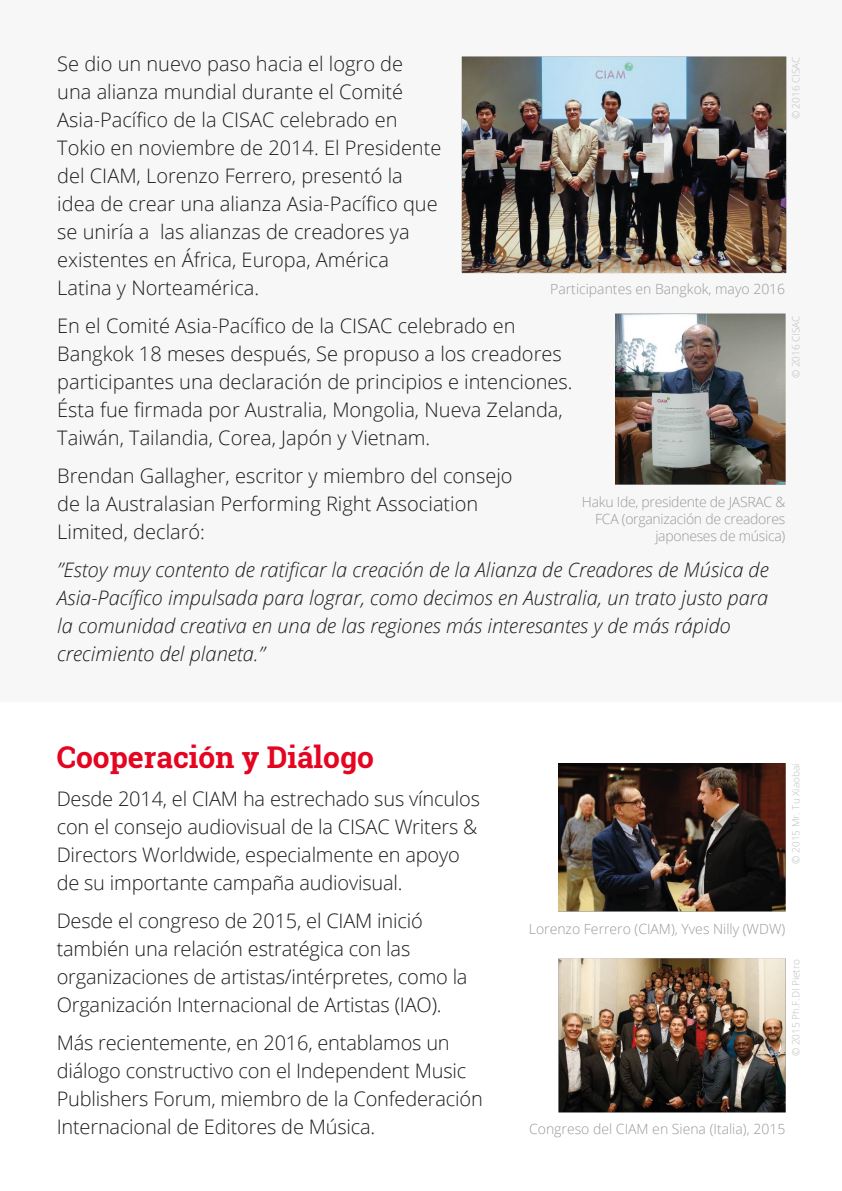
<style>
.page{position:relative;width:842px;height:1191px;background:#fff}
.page>*{position:absolute;margin:0;border:0;box-sizing:border-box;transform-origin:0 0}
.t1{font:700 30px "Roboto Slab";color:#e40521}
.t2{font:300 20px/28px "Open Sans";color:#1d1d1b}
.t3{font:italic 300 20px/28px "Open Sans";color:#1d1d1b}
.t4{font:300 14px "Open Sans";color:#999}
.t5{font:300 14px/16.8px "Open Sans";letter-spacing:-.02em;color:#999;text-align:right}
.t6{font:300 10px "Open Sans";color:#bfbebe}
</style>
<div class="page">
<div style="left:0;top:0;width:842px;height:701px;background:#f8f7f7"></div>
<img style="left:558px;top:763px;width:227px;height:148px">
<img style="left:615px;top:313px;width:171px;height:172px">
<img style="left:558px;top:958px;width:228px;height:155px">
<img style="left:461px;top:56px;width:326px;height:218px">
<p class="t2" style="left:57px;top:49px;width:386px">Se dio un nuevo paso hacia el logro de una alianza mundial durante el Comité Asia-Pacífico de la CISAC celebrado en Tokio en noviembre de 2014. El Presidente del CIAM, Lorenzo Ferrero, presentó la idea de crear una alianza Asia-Pacífico que se uniría a las alianzas de creadores ya existentes en África, Europa, América Latina y Norteamérica.</p>
<p class="t2" style="left:57px;top:311px;width:517px">En el Comité Asia-Pacífico de la CISAC celebrado en Bangkok 18 meses después, Se propuso a los creadores participantes una declaración de principios e intenciones.<br>Ésta fue firmada por Australia, Mongolia, Nueva Zelanda, Taiwán, Tailandia, Corea, Japón y Vietnam.</p>
<p class="t2" style="left:57px;top:461px;width:457px">Brendan Gallagher, escritor y miembro del consejo de la Australasian Performing Right Association<br>Limited, declaró:</p>
<p class="t3" style="left:57px;top:555px;width:713px">”Estoy muy contento de ratificar la creación de la Alianza de Creadores de Música de Asia-Pacífico impulsada para lograr, como decimos en Australia, un trato justo para la comunidad creativa en una de las regiones más interesantes y de más rápido crecimiento del planeta.”</p>
<p class="t6" style="left:789px;top:119px;width:64px;rotate:-90deg">© 2016 CISAC</p>
<p class="t4" style="left:550px;top:279px;width:237px">Participantes en Bangkok, mayo 2016</p>
<p class="t6" style="left:789px;top:378px;width:64px;rotate:-90deg">© 2016 CISAC</p>
<p class="t5" style="left:582px;top:493px;width:205px">Haku Ide, presidente de JASRAC &amp;<br>FCA (organización de creadores japoneses de música)</p>
<h1 class="t1" style="left:57px;top:736px;width:319px">Cooperación y Diálogo</h1>
<p class="t2" style="left:57px;top:784px;width:425px">Desde 2014, el CIAM ha estrechado sus vínculos con el consejo audiovisual de la CISAC Writers &amp; Directors Worldwide, especialmente en apoyo de su importante campaña audiovisual.</p>
<p class="t2" style="left:57px;top:906px;width:412px">Desde el congreso de 2015, el CIAM inició también una relación estratégica con las organizaciones de artistas/intérpretes, como la Organización Internacional de Artistas (IAO).</p>
<p class="t2" style="left:57px;top:1028px;width:428px">Más recientemente, en 2016, entablamos un diálogo constructivo con el Independent Music Publishers Forum, miembro de la Confederación Internacional de Editores de Música.</p>
<p class="t6" style="left:789px;top:863px;width:101px;rotate:-90deg">© 2015 Mr. Tu Xiaobai</p>
<p class="t4" style="left:529px;top:919px;width:258px">Lorenzo Ferrero (CIAM), Yves Nilly (WDW)</p>
<p class="t6" style="left:789px;top:1056px;width:98px;rotate:-90deg">© 2015 Ph.F.DI Pietro</p>
<p class="t4" style="left:529px;top:1119px;width:258px">Congreso del CIAM en Siena (Italia), 2015</p>
</div>
